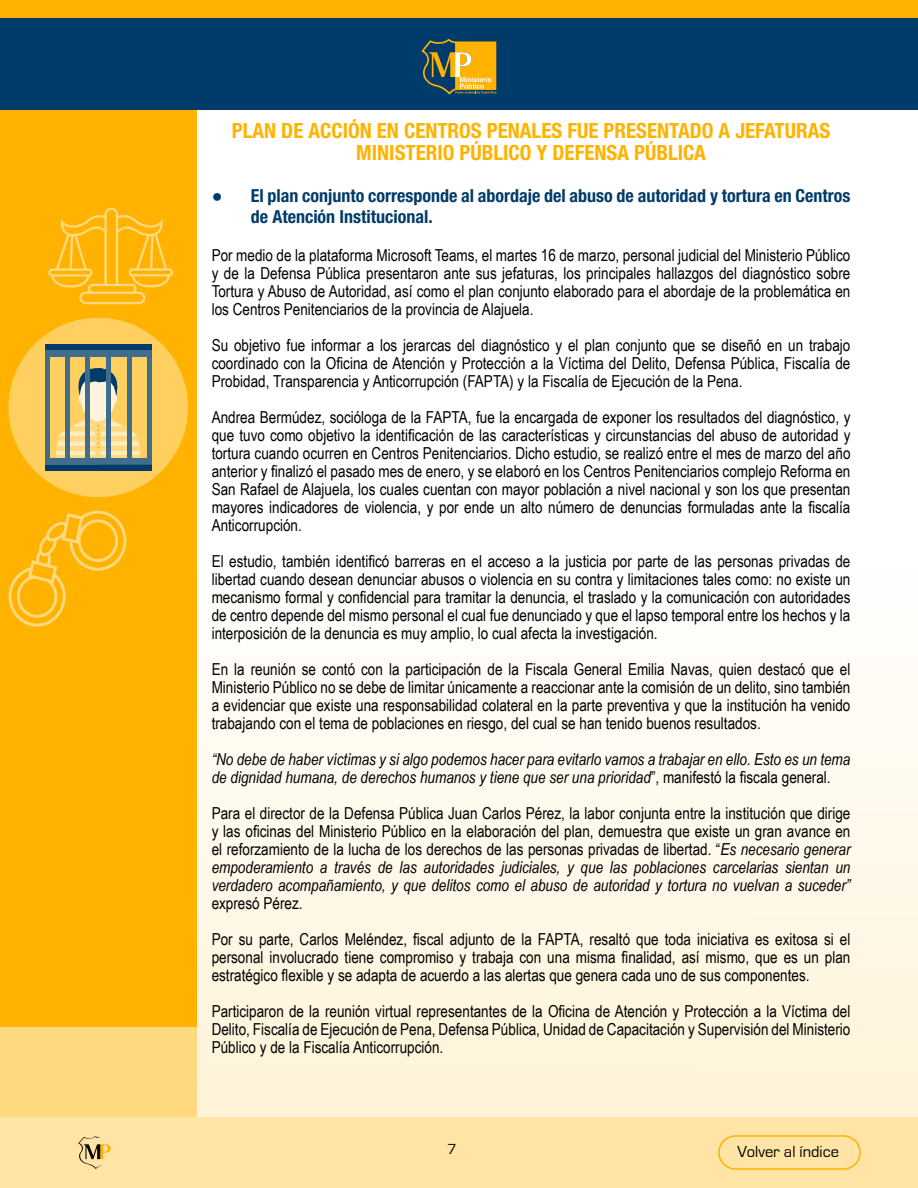
<style>
.page{position:relative;width:918px;height:1188px;background:#fff}
.page>*{position:absolute;margin:0;border:0;box-sizing:border-box;transform-origin:0 0}
.t1{font:700 condensed 21px/22.6px "Helvetica Neue";color:#ffb300;text-align:center}
.t2{font:700 condensed 18px/21.6px "Helvetica Neue";color:#003b69}
.t3{font:16.5px/18px "Arial Narrow";color:#000;text-align:justify}
.t4{font:italic 16.5px/18px "Arial Narrow";color:#000}
.t5{font:16.5px "Eurostile";color:#000}
.t6{font:15px "Eurostile";color:#000}
.s1{font-family:"Arial Narrow";font-weight:400;font-stretch:normal}
.s2{font-style:normal}
.s3{font-style:italic}
</style>
<div class="page">
<div style="left:0;top:14px;width:918px;height:96px;background:#003b69"></div>
<div style="left:0;top:0;width:918px;height:17px;background:#ffb300"></div>
<svg style="left:422px;top:39px;width:74px;height:55px"></svg>
<div style="left:0;top:1117px;width:918px;height:71px;background:#ffe4a6"></div>
<div style="left:718px;top:1135px;width:143px;height:35px;border:2px solid #ffb300;border-radius:17px"></div>
<svg style="left:78px;top:1136px;width:33px;height:33px"></svg>
<div style="left:0;top:570px;width:918px;height:547px;background:linear-gradient(to bottom,#fffefe,#fff3d8)"></div>
<div style="left:0;top:110px;width:197px;height:946px;background:#ffb300"></div>
<div style="left:0;top:1027px;width:197px;height:90px;background:#ffd980"></div>
<svg style="left:48px;top:208px;width:125px;height:96px"></svg>
<svg style="left:8px;top:510px;width:119px;height:117px"></svg>
<div style="left:8px;top:317px;width:181px;height:181px;background:#ffcf5f;border-radius:50%"></div>
<div style="left:45px;top:345px;width:5px;height:126px;background:#406c8e"></div>
<svg style="left:45px;top:464px;width:11px;height:7px"></svg>
<div style="left:45px;top:458px;width:107px;height:6px;background:#406c8e"></div>
<div style="left:45px;top:344px;width:107px;height:12px;background:#003b69"></div>
<div style="left:45px;top:350px;width:107px;height:6px;background:#406c8e"></div>
<svg style="left:56px;top:356px;width:96px;height:115px"></svg>
<p class="t1" style="left:232px;top:119px;width:600px">PLAN DE ACCIÓN EN CENTROS PENALES FUE PRESENTADO A JEFATURAS<br>MINISTERIO PÚBLICO Y DEFENSA PÚBLICA</p>
<p class="t2" style="left:251px;top:184px;width:601px;text-indent:-39px"><span class="s1">●</span> El plan conjunto corresponde al abordaje del abuso de autoridad y tortura en Centros de Atención Institucional.</p>
<p class="t3" style="left:212px;top:246px;width:640px">Por medio de la plataforma Microsoft Teams, el martes 16 de marzo, personal judicial del Ministerio Público y de la Defensa Pública presentaron ante sus jefaturas, los principales hallazgos del diagnóstico sobre Tortura y Abuso de Autoridad, así como el plan conjunto elaborado para el abordaje de la problemática en los Centros Penitenciarios de la provincia de Alajuela.</p>
<p class="t3" style="left:212px;top:336px;width:640px">Su objetivo fue informar a los jerarcas del diagnóstico y el plan conjunto que se diseñó en un trabajo coordinado con la Oficina de Atención y Protección a la Víctima del Delito, Defensa Pública, Fiscalía de Probidad, Transparencia y Anticorrupción (FAPTA) y la Fiscalía de Ejecución de la Pena.</p>
<p class="t3" style="left:212px;top:408px;width:640px">Andrea Bermúdez, socióloga de la FAPTA, fue la encargada de exponer los resultados del diagnóstico, y que tuvo como objetivo la identificación de las características y circunstancias del abuso de autoridad y tortura cuando ocurren en Centros Penitenciarios. Dicho estudio, se realizó entre el mes de marzo del año anterior y finalizó el pasado mes de enero, y se elaboró en los Centros Penitenciarios complejo Reforma en San Rafael de Alajuela, los cuales cuentan con mayor población a nivel nacional y son los que presentan mayores indicadores de violencia, y por ende un alto número de denuncias formuladas ante la fiscalía Anticorrupción.</p>
<p class="t3" style="left:212px;top:552px;width:640px">El estudio, también identificó barreras en el acceso a la justicia por parte de las personas privadas de libertad cuando desean denunciar abusos o violencia en su contra y limitaciones tales como: no existe un mecanismo formal y confidencial para tramitar la denuncia, el traslado y la comunicación con autoridades de centro depende del mismo personal el cual fue denunciado y que el lapso temporal entre los hechos y la interposición de la denuncia es muy amplio, lo cual afecta la investigación.</p>
<p class="t3" style="left:212px;top:660px;width:640px">En la reunión se contó con la participación de la Fiscala General Emilia Navas, quien destacó que el Ministerio Público no se debe de limitar únicamente a reaccionar ante la comisión de un delito, sino también a evidenciar que existe una responsabilidad colateral en la parte preventiva y que la institución ha venido trabajando con el tema de poblaciones en riesgo, del cual se han tenido buenos resultados.</p>
<p class="t4" style="left:212px;top:750px;width:640px">“No debe de haber víctimas y si algo podemos hacer para evitarlo vamos a trabajar en ello. Esto es un tema de dignidad humana, de derechos humanos y tiene que ser una prioridad<span class="s2">”, manifestó la fiscala general.</span></p>
<p class="t3" style="left:212px;top:804px;width:640px">Para el director de la Defensa Pública Juan Carlos Pérez, la labor conjunta entre la institución que dirige y las oficinas del Ministerio Público en la elaboración del plan, demuestra que existe un gran avance en el reforzamiento de la lucha de los derechos de las personas privadas de libertad. “<span class="s3">Es necesario generar empoderamiento a través de las autoridades judiciales, y que las poblaciones carcelarias sientan un verdadero acompañamiento, y que delitos como el abuso de autoridad y tortura no vuelvan a suceder”</span></p>
<p class="t3" style="left:212px;top:885px;width:640px;line-height:36px">expresó Pérez.<br>Por su parte, Carlos Meléndez, fiscal adjunto de la FAPTA, resaltó que toda iniciativa es exitosa si el</p>
<p class="t3" style="left:212px;top:948px;width:640px">personal involucrado tiene compromiso y trabaja con una misma finalidad, así mismo, que es un plan estratégico flexible y se adapta de acuerdo a las alertas que genera cada uno de sus componentes.</p>
<p class="t3" style="left:212px;top:1002px;width:640px">Participaron de la reunión virtual representantes de la Oficina de Atención y Protección a la Víctima del Delito, Fiscalía de Ejecución de Pena, Defensa Pública, Unidad de Capacitación y Supervisión del Ministerio Público y de la Fiscalía Anticorrupción.</p>
<p class="t6" style="left:448px;top:1141px;width:11px">7</p>
<p class="t5" style="left:737px;top:1142px;width:103px">Volver al índice</p>
</div>
